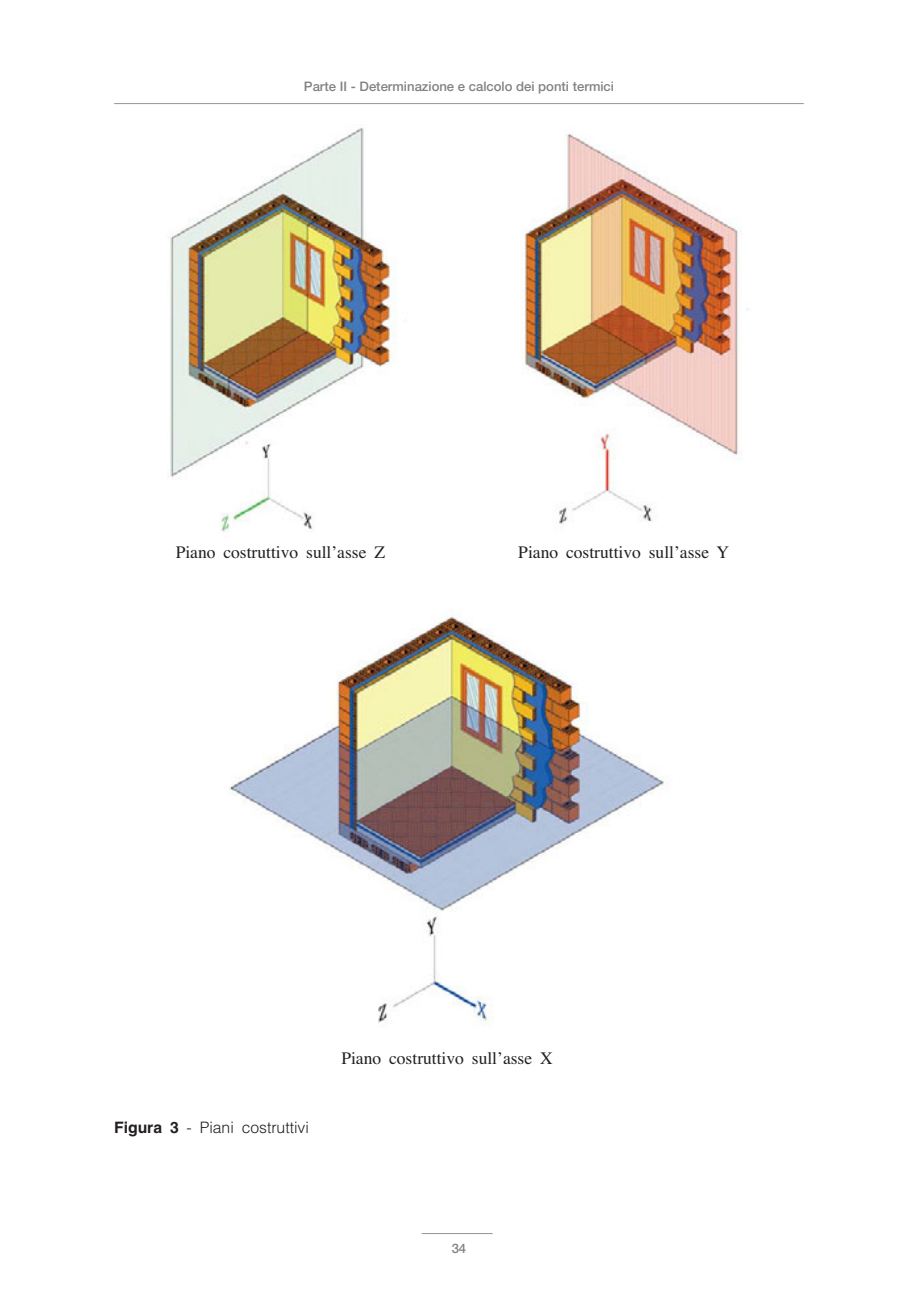
<style>
.page{position:relative;width:918px;height:1315px;background:#fff}
.page>*{position:absolute;margin:0;border:0;box-sizing:border-box;transform-origin:0 0}
.t1{font:17.5px "Times";color:#231f20}
.t2{font:300 15.75px "Helvetica";color:#231f20}
.t3{font:500 13.12px "Helvetica Neue";color:#808285}
.s1{font-weight:700}
</style>
<div class="page">
<img style="left:168px;top:128px;width:228px;height:404px">
<img style="left:522px;top:133px;width:226px;height:393px">
<img style="left:229px;top:615px;width:436px;height:408px">
<hr style="left:114px;top:103px;width:690px;height:1px;background:#939598">
<hr style="left:422px;top:1233px;width:70px;height:1px;background:#939598">
<p class="t3" style="left:304px;top:82px;width:312px">Parte II - Determinazione e calcolo dei ponti termici</p>
<p class="t1" style="left:176px;top:545px;width:211px">Piano costruttivo sull’asse Z</p>
<p class="t1" style="left:518px;top:545px;width:212px">Piano costruttivo sull’asse Y</p>
<p class="t2" style="left:114px;top:1122px;width:196px"><span class="s1">Figura 3</span> - Piani costruttivi</p>
<p class="t1" style="left:341px;top:1052px;width:213px">Piano costruttivo sull’asse X</p>
<p class="t3" style="left:452px;top:1243px;width:16px">34</p>
</div>
